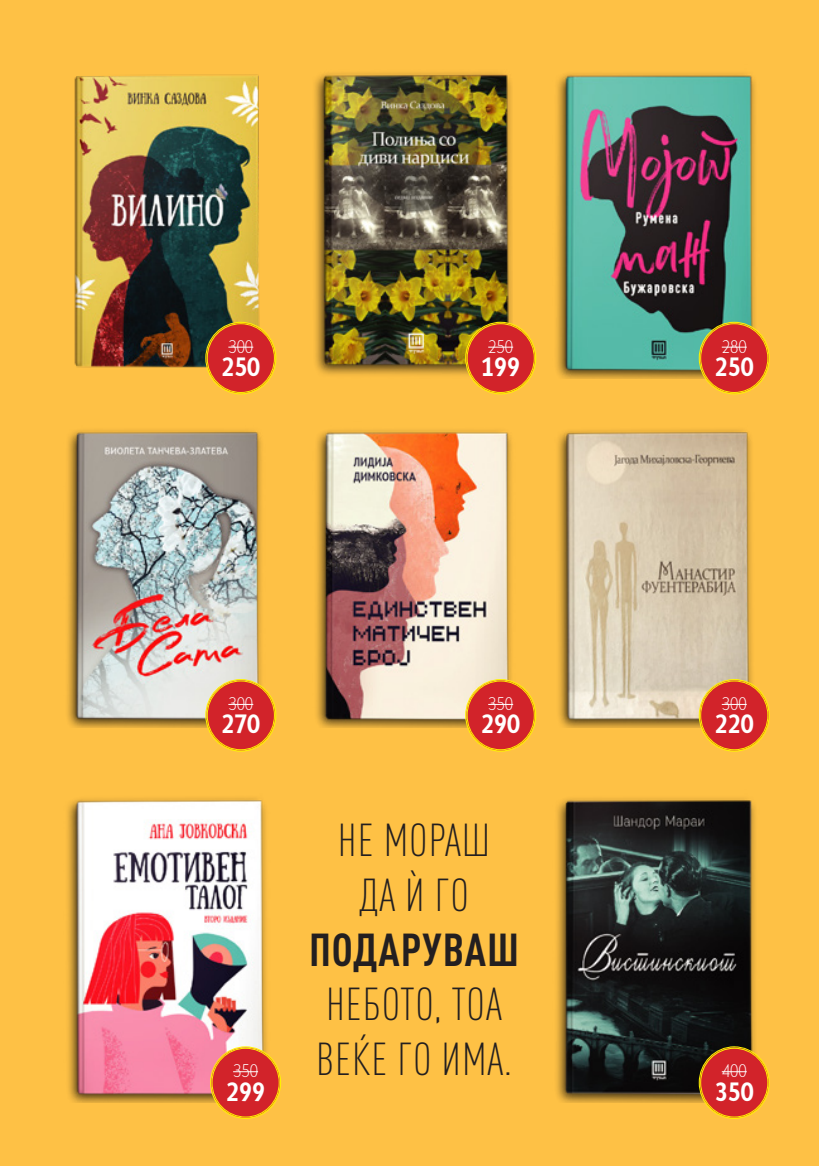
<style>
.page{position:relative;width:819px;height:1166px;background:#fec145}
.page>*{position:absolute;margin:0;border:0;box-sizing:border-box;transform-origin:0 0}
.t1{font:300 condensed 45.5px/54.6px "DIN Pro";letter-spacing:.02em;color:#231f20;text-align:center}
.t2{font:700 condensed 45.5px "DIN Pro";letter-spacing:.02em;color:#231f20}
.t3{font:700 24.85px "Skola Sans Cn";color:#fff}
.t4{font:300 17.15px "Skola Sans Cn";color:#fff}
</style>
<div class="page">
<img style="left:74px;top:74px;width:195px;height:306px">
<img style="left:314px;top:72px;width:198px;height:306px">
<img style="left:67px;top:798px;width:203px;height:305px">
<div style="left:466px;top:323px;width:69px;height:70px;background:#d2232a;border-radius:50%"></div>
<div style="left:465px;top:322px;width:71px;height:72px;border:1px solid #fff200;border-radius:50%"></div>
<div style="left:467px;top:323px;width:67px;height:70px;border:1px solid #fff200;border-radius:50%"></div>
<svg style="left:488px;top:347px;width:25px;height:1px"></svg>
<div style="left:206px;top:323px;width:69px;height:70px;background:#d2232a;border-radius:50%"></div>
<div style="left:205px;top:322px;width:71px;height:72px;border:1px solid #fff200;border-radius:50%"></div>
<div style="left:207px;top:323px;width:67px;height:70px;border:1px solid #fff200;border-radius:50%"></div>
<svg style="left:228px;top:347px;width:25px;height:1px"></svg>
<div style="left:211px;top:1047px;width:69px;height:71px;background:#d2232a;border-radius:50%"></div>
<div style="left:210px;top:1046px;width:71px;height:73px;border:1px solid #fff200;border-radius:50%"></div>
<div style="left:212px;top:1048px;width:67px;height:69px;border:1px solid #fff200;border-radius:50%"></div>
<svg style="left:233px;top:1071px;width:25px;height:1px"></svg>
<img style="left:556px;top:73px;width:203px;height:305px">
<img style="left:67px;top:430px;width:198px;height:297px">
<img style="left:316px;top:430px;width:199px;height:298px">
<img style="left:558px;top:429px;width:201px;height:299px">
<img style="left:556px;top:798px;width:203px;height:305px">
<div style="left:699px;top:323px;width:69px;height:70px;background:#d2232a;border-radius:50%"></div>
<div style="left:700px;top:323px;width:68px;height:70px;border:1px solid #fff200;border-radius:50%"></div>
<svg style="left:721px;top:347px;width:25px;height:1px"></svg>
<div style="left:206px;top:680px;width:69px;height:70px;background:#d2232a;border-radius:50%"></div>
<div style="left:205px;top:679px;width:71px;height:73px;border:1px solid #fff200;border-radius:50%"></div>
<div style="left:207px;top:681px;width:67px;height:69px;border:1px solid #fff200;border-radius:50%"></div>
<svg style="left:228px;top:704px;width:25px;height:1px"></svg>
<div style="left:466px;top:680px;width:69px;height:70px;background:#d2232a;border-radius:50%"></div>
<div style="left:465px;top:679px;width:71px;height:73px;border:1px solid #fff200;border-radius:50%"></div>
<div style="left:467px;top:681px;width:67px;height:69px;border:1px solid #fff200;border-radius:50%"></div>
<svg style="left:488px;top:704px;width:25px;height:1px"></svg>
<div style="left:699px;top:680px;width:69px;height:70px;background:#d2232a;border-radius:50%"></div>
<div style="left:698px;top:679px;width:71px;height:73px;border:1px solid #fff200;border-radius:50%"></div>
<div style="left:700px;top:681px;width:68px;height:69px;border:1px solid #fff200;border-radius:50%"></div>
<svg style="left:721px;top:704px;width:25px;height:1px"></svg>
<div style="left:699px;top:1047px;width:69px;height:71px;background:#d2232a;border-radius:50%"></div>
<div style="left:698px;top:1046px;width:71px;height:73px;border:1px solid #fff200;border-radius:50%"></div>
<div style="left:700px;top:1048px;width:68px;height:69px;border:1px solid #fff200;border-radius:50%"></div>
<svg style="left:721px;top:1071px;width:25px;height:1px"></svg>
<p class="t4" style="left:228px;top:336px;width:26px">300</p>
<p class="t3" style="left:221px;top:352px;width:40px">250</p>
<p class="t4" style="left:488px;top:336px;width:26px">250</p>
<p class="t3" style="left:481px;top:352px;width:40px">199</p>
<p class="t4" style="left:721px;top:336px;width:26px">280</p>
<p class="t3" style="left:714px;top:352px;width:40px">250</p>
<p class="t4" style="left:228px;top:694px;width:26px">300</p>
<p class="t3" style="left:221px;top:709px;width:40px">270</p>
<p class="t4" style="left:488px;top:694px;width:26px">350</p>
<p class="t3" style="left:481px;top:709px;width:40px">290</p>
<p class="t4" style="left:721px;top:694px;width:26px">300</p>
<p class="t3" style="left:714px;top:709px;width:40px">220</p>
<p class="t4" style="left:233px;top:1061px;width:26px">350</p>
<p class="t3" style="left:226px;top:1076px;width:40px">299</p>
<p class="t1" style="left:338px;top:810px;width:154px">НЕ МОРАШ<br>ДАЍГО</p>
<p class="t2" style="left:309px;top:915px;width:211px">ПОДАРУВАШ</p>
<p class="t1" style="left:316px;top:974px;width:197px;text-align:left">НЕБОТО, ТОА<br>ВЕЌЕ ГО ИМА.</p>
<p class="t4" style="left:721px;top:1061px;width:26px">400</p>
<p class="t3" style="left:714px;top:1076px;width:40px">350</p>
</div>
